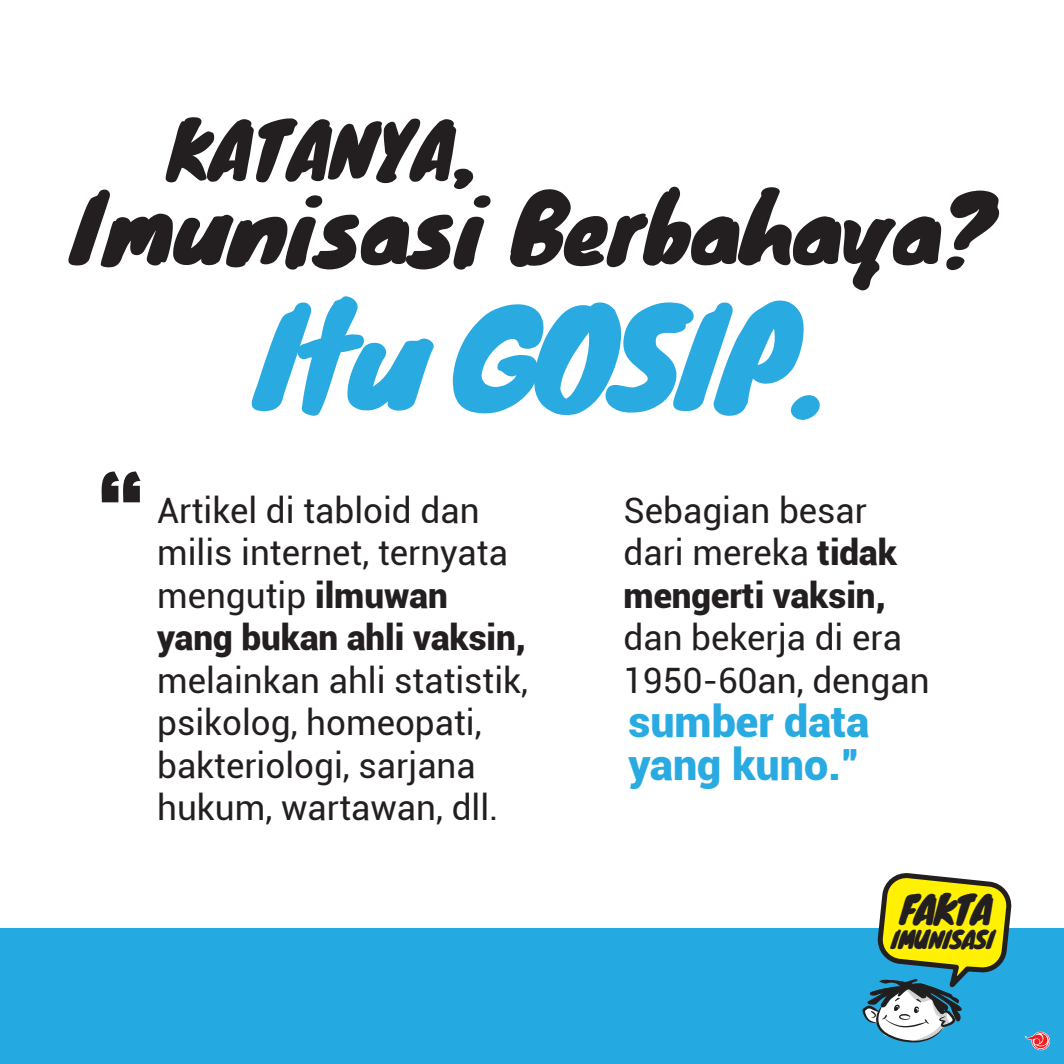
<style>
.page{position:relative;width:1064px;height:1064px;background:#fff}
.page>*{position:absolute;margin:0;border:0;box-sizing:border-box;transform-origin:0 0}
.t1{font:131.5px "Knewave";letter-spacing:-.05em;color:#29abe2}
.t2{font:700 114px "Oswald";color:#231f20}
.t3{font:92px "Knewave";letter-spacing:-.01em;color:#231f20}
.t4{font:74.25px "Knewave";letter-spacing:-.005em;color:#231f20}
.t5{font:900 43px/43px "Roboto";color:#29abe2}
.t6{font:37.75px "Knewave";letter-spacing:-.05em;color:#231f20}
.t7{font:35px/42.5px "Roboto";color:#231f20}
.t8{font:23.75px "Knewave";letter-spacing:-.05em;color:#231f20}
.s1{font-weight:900}
</style>
<div class="page">
<div style="left:0;top:927px;width:1063px;height:136px;background:#24aae1"></div>
<svg style="left:862px;top:873px;width:152px;height:169px"></svg>
<svg style="left:1024px;top:1031px;width:25px;height:18px"></svg>
<h3 class="t4" style="left:167px;top:91px;width:309px">KATANYA,</h3>
<h3 class="t3" style="left:70px;top:155px;width:924px">Imunisasi Berbahaya?</h3>
<h1 class="t1" style="left:254px;top:253px;width:568px">Itu GOSIP.</h1>
<h2 class="t2" style="left:94px;top:440px;width:55px">“</h2>
<p class="t7" style="left:157px;top:487px;width:370px">Artikel di tabloid dan milis internet, ternyata mengutip <span class="s1">ilmuwan yang bukan ahli vaksin,</span></p>
<p class="t7" style="left:157px;top:657px;width:372px">melainkan ahli statistik, psikolog, homeopati, bakteriologi, sarjana hukum, wartawan, dll.</p>
<p class="t7" style="left:623px;top:487px;width:275px">Sebagian besar dari mereka <span class="s1">tidak mengerti vaksin,</span></p>
<p class="t7" style="left:623px;top:615px;width:307px">dan bekerja di era<br>1950-60an, dengan</p>
<p class="t5" style="left:628px;top:697px;width:242px">sumber data yang kuno.”</p>
<p class="t6" style="left:899px;top:879px;width:94px">FAKTA</p>
<p class="t8" style="left:890px;top:920px;width:105px">IMUNISASI</p>
</div>
